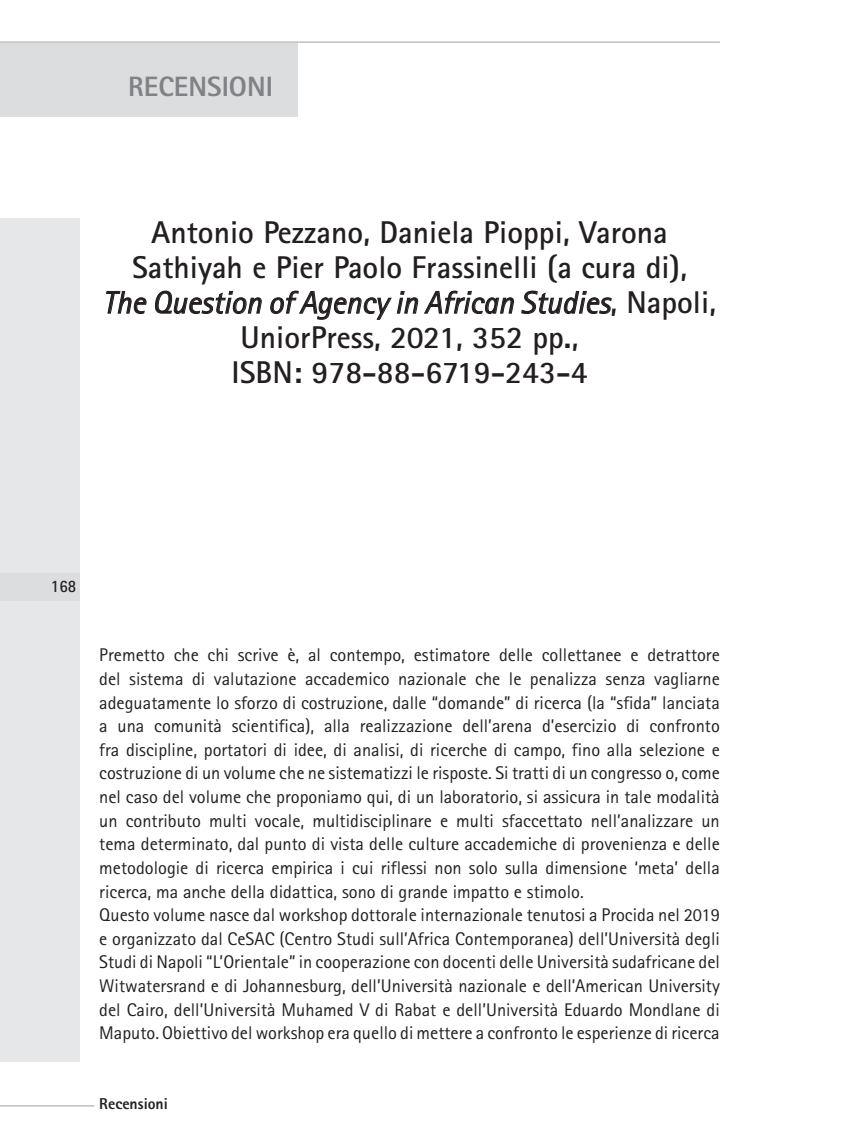
<style>
.page{position:relative;width:844px;height:1141px;background:#fff}
.page>*{position:absolute;margin:0;border:0;box-sizing:border-box;transform-origin:0 0}
.t1{font:700 31.5px/35px "Rotis Sans Serif";color:#231f20;text-align:center}
.t2{font:800 28px "Rotis Sans Serif";color:#808285}
.t3{font:18.38px/23.6px "Rotis Sans Serif";color:#231f20}
.t4{font:700 17.5px "Rotis Sans Serif";color:#231f20;scale:.9 1}
.t5{font:800 15.75px "Rotis Sans Serif";color:#231f20}
.s1{font-weight:400;font-style:italic}
</style>
<div class="page">
<div style="left:0;top:218px;width:79px;height:844px;background:#e6e7e9"></div>
<div style="left:0;top:573px;width:79px;height:27px;background:#dcdddf"></div>
<hr style="left:0;top:1105px;width:94px;height:2px;background:#c7c8ca">
<div style="left:0;top:42px;width:298px;height:75px;background:#dcdddf"></div>
<hr style="left:0;top:41px;width:719px;height:2px;background:#c7c8ca">
<h2 class="t2" style="left:128px;top:69px;width:146px">RECENSIONI</h2>
<h1 class="t1" style="left:103px;top:214px;width:614px">Antonio Pezzano, Daniela Pioppi, Varona Sathiyah e Pier Paolo Frassinelli (a cura di),<br><span class="s1">The Question of Agency in African Studies</span>, Napoli, UniorPress, 2021, 352 pp.,<br>ISBN: 978-88-6719-243-4</h1>
<p class="t4" style="left:51px;top:575px;width:30px">168</p>
<p class="t3" style="left:99px;top:643px;width:622px">Premetto che chi scrive è, al contempo, estimatore delle collettanee e detrattore del sistema di valutazione accademico nazionale che le penalizza senza vagliarne adeguatamente lo sforzo di costruzione, dalle “domande” di ricerca (la “sfida” lanciata a una comunità scientifica), alla realizzazione dell’arena d’esercizio di confronto fra discipline, portatori di idee, di analisi, di ricerche di campo, fino alla selezione e costruzione di un volume che ne sistematizzi le risposte. Si tratti di un congresso o, come nel caso del volume che proponiamo qui, di un laboratorio, si assicura in tale modalità un contributo multi vocale, multidisciplinare e multi sfaccettato nell’analizzare un tema determinato, dal punto di vista delle culture accademiche di provenienza e delle metodologie di ricerca empirica i cui riflessi non solo sulla dimensione ‘meta’ della ricerca, ma anche della didattica, sono di grande impatto e stimolo.<br>Questo volume nasce dal workshop dottorale internazionale tenutosi a Procida nel 2019 e organizzato dal CeSAC (Centro Studi sull’Africa Contemporanea) dell’Università degli Studi di Napoli “L’Orientale” in cooperazione con docenti delle Università sudafricane del Witwatersrand e di Johannesburg, dell’Università nazionale e dell’American University del Cairo, dell’Università Muhamed V di Rabat e dell’Università Eduardo Mondlane di Maputo. Obiettivo del workshop era quello di mettere a confronto le esperienze di ricerca</p>
<p class="t5" style="left:99px;top:1093px;width:70px">Recensioni</p>
</div>
